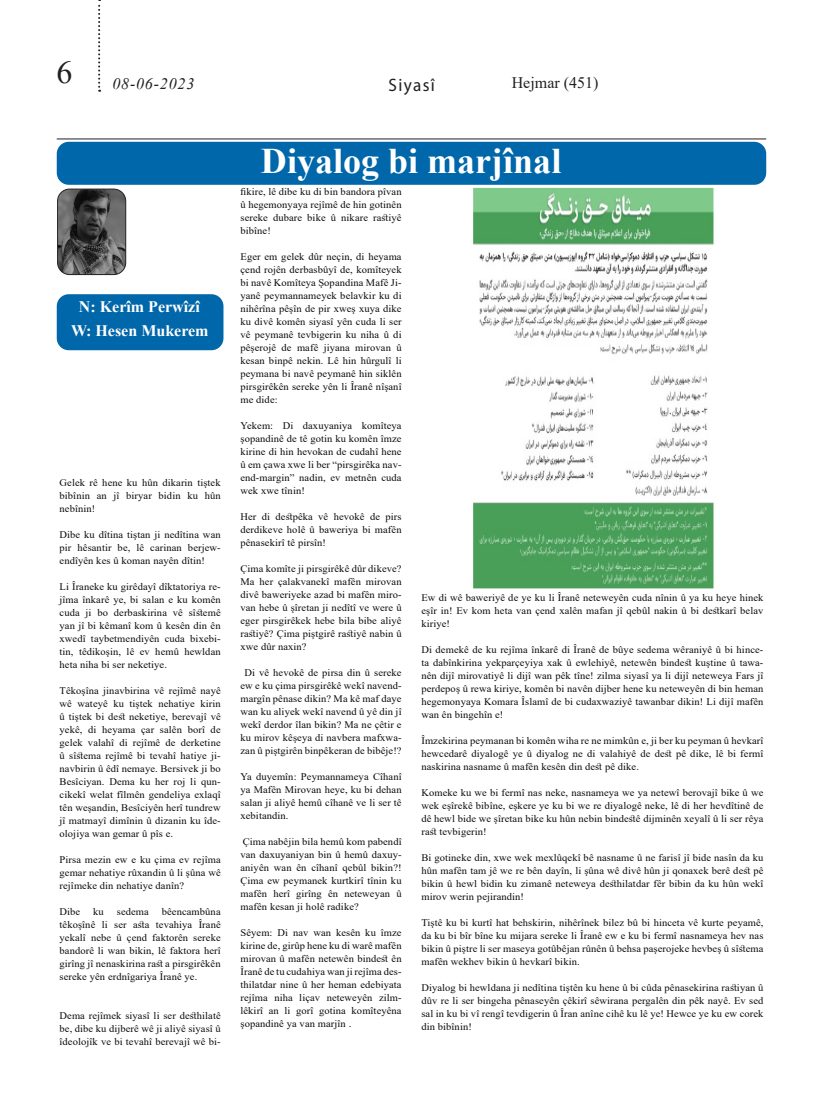
<style>
.page{position:relative;width:823px;height:1106px;background:#fff}
.page>*{position:absolute;margin:0;border:0;box-sizing:border-box;transform-origin:0 0}
.t1{font:700 36px "Times New Roman";color:#fff}
.t2{font:18px "Myriad Pro";letter-spacing:.08em;color:#231f20;scale:.95 1}
.t3{font:700 16px "Times New Roman";color:#fff}
.t4{font:italic 16px "Times New Roman";letter-spacing:.05em;color:#231f20}
.t5{font:16px "Times New Roman";color:#231f20}
.t6{font:10.1px/13px "Times New Roman";letter-spacing:.01em;color:#0b0b0e;text-align:justify;scale:1.04 1}
</style>
<div class="page">
<svg style="left:98px;top:0;width:2px;height:92px"></svg>
<hr style="left:57px;top:138px;width:708px;height:1px;background:#231f20">
<div style="left:57px;top:142px;width:708px;height:43px;background:#0067aa;border-radius:12px"></div>
<div style="left:57px;top:294px;width:166px;height:56px;background:#0067aa;border-radius:12px"></div>
<img style="left:58px;top:189px;width:68px;height:85px">
<div style="left:57px;top:189px;width:69px;height:86px;border:1px solid #231f20;border-radius:12px"></div>
<img style="left:472px;top:188px;width:242px;height:400px">
<h3 class="t4" style="left:56px;top:72px;width:139px"><sup>6</sup> 08-06-2023</h3>
<p class="t2" style="left:388px;top:74px;width:50px">Siyasî</p>
<h3 class="t5" style="left:511px;top:72px;width:88px">Hejmar (451)</h3>
<p class="t3" style="left:79px;top:295px;width:122px">N: Kerîm Perwîzî</p>
<p class="t3" style="left:71px;top:319px;width:139px">W: Hesen Mukerem</p>
<p class="t6" style="left:59px;top:476px;width:156px">Gelek rê hene ku hûn dikarin tiştek bibînin an jî biryar bidin ku hûn nebînin!</p>
<p class="t6" style="left:59px;top:528px;width:156px">Dibe ku dîtina tiştan ji nedîtina wan pir hêsantir be, lê carinan berjew&shy;endîyên kes û koman nayên dîtin!</p>
<p class="t6" style="left:59px;top:580px;width:156px">Li Îraneke ku girêdayî dîktatoriya re&shy;jîma înkarê ye, bi salan e ku komên cuda ji bo derbaskirina vê sîstemê yan jî bi kêmanî kom û kesên din ên xwedî taybetmendiyên cuda bixebi&shy;tin, têdikoşin, lê ev hemû hewldan heta niha bi ser neketiye.</p>
<p class="t6" style="left:59px;top:684px;width:156px">Têkoşîna jinavbirina vê rejîmê nayê wê wateyê ku tiştek nehatiye kirin û tiştek bi dest neketiye, berevajî vê yekê, di heyama çar salên borî de gelek valahî di rejîmê de derketine û sîstema rejîmê bi tevahî hatiye ji&shy;navbirin û êdî nemaye. Bersivek ji bo Besîciyan. Dema ku her roj li qun&shy;cikekî welat fîlmên gendeliya exlaqî tên weşandin, Besîciyên herî tundrew jî matmayî dimînin û dizanin ku îde&shy;olojiya wan gemar û pîs e.</p>
<p class="t6" style="left:59px;top:853px;width:156px">Pirsa mezin ew e ku çima ev rejîma gemar nehatiye rûxandin û li şûna wê rejîmeke din nehatiye danîn?</p>
<p class="t6" style="left:59px;top:905px;width:21px">Dibe</p>
<p class="t6" style="left:93px;top:905px;width:12px">ku</p>
<p class="t6" style="left:117px;top:905px;width:32px">sedema</p>
<p class="t6" style="left:59px;top:905px;width:156px;text-indent:102px">bêencambûna têkoşînê li ser asta tevahiya Îranê yekalî nebe û çend faktorên sereke bandorê li wan bikin, lê faktora herî girîng jî nenaskirina rast a pirsgirêkên sereke yên erdnîgariya Îranê ye.</p>
<p class="t6" style="left:59px;top:1009px;width:156px">Dema rejîmek siyasî li ser desthilatê be, dibe ku dijberê wê ji aliyê siyasî û îdeolojîk ve bi tevahî berevajî wê bi-</p>
<p class="t1" style="left:261px;top:135px;width:302px">Diyalog bi marjînal</p>
<p class="t6" style="left:240px;top:185px;width:156px">fikire, lê dibe ku di bin bandora pîvan û hegemonyaya rejîmê de hin gotinên sereke dubare bike û nikare rastiyê bibîne!</p>
<p class="t6" style="left:240px;top:250px;width:156px">Eger em gelek dûr neçin, di heyama çend rojên derbasbûyî de, komîteyek bi navê Komîteya Şopandina Mafê Ji&shy;yanê peymannameyek belavkir ku di nihêrîna pêşîn de pir xweş xuya dike ku divê komên siyasî yên cuda li ser vê peymanê tevbigerin ku niha û di pêşerojê de mafê jiyana mirovan û kesan binpê nekin. Lê hin hûrgulî li peymana bi navê peymanê hin siklên pirsgirêkên sereke yên li Îranê nîşanî me dide:</p>
<p class="t6" style="left:240px;top:419px;width:156px">Yekem: Di daxuyaniya komîteya şopandinê de tê gotin ku komên îmze kirine di hin hevokan de cudahî hene û em çawa xwe li ber “pirsgirêka nav&shy;end-margin” nadin, ev metnên cuda wek xwe tînin!</p>
<p class="t6" style="left:240px;top:510px;width:156px">Her di destpêka vê hevokê de pirs derdikeve holê û baweriya bi mafên pênasekirî tê pirsîn!</p>
<p class="t6" style="left:240px;top:562px;width:156px">Çima komîte ji pirsgirêkê dûr dikeve?<br>Ma her çalakvanekî mafên mirovan divê baweriyeke azad bi mafên miro&shy;van hebe û şîretan ji nedîtî ve were û eger pirsgirêkek hebe bila bibe aliyê rastiyê? Çima piştgirê rastiyê nabin û xwe dûr naxin?</p>
<p class="t6" style="left:240px;top:666px;width:156px;text-align:center">Di vê hevokê de pirsa din û sereke ew e ku çima pirsgirêkê wekî navend&shy;margîn pênase dikin? Ma kê maf daye wan ku aliyek wekî navend û yê din jî wekî derdor îlan bikin? Ma ne çêtir e ku mirov kêşeya di navbera mafxwa&shy;zan û piştgirên binpêkeran de bibêje!?</p>
<p class="t6" style="left:240px;top:770px;width:156px">Ya duyemîn: Peymannameya Cîhanî ya Mafên Mirovan heye, ku bi dehan salan ji aliyê hemû cîhanê ve li ser tê xebitandin.</p>
<p class="t6" style="left:240px;top:835px;width:156px">Çima nabêjin bila hemû kom pabendî van daxuyaniyan bin û hemû daxuy&shy;aniyên wan ên cîhanî qebûl bikin?!<br>Çima ew peymanek kurtkirî tînin ku mafên herî girîng ên neteweyan û mafên kesan ji holê radike?</p>
<p class="t6" style="left:240px;top:926px;width:156px">Sêyem: Di nav wan kesên ku îmze kirine de, girûp hene ku di warê mafên mirovan û mafên netewên bindest ên Îranê de tu cudahiya wan ji rejîma des&shy;thilatdar nine û her heman edebiyata rejîma niha liçav neteweyên zilm&shy;lêkirî an li gorî gotina komîteyêna şopandinê ya van marjîn .</p>
<p class="t6" style="left:421px;top:591px;width:330px">Ew di wê baweriyê de ye ku li Îranê neteweyên cuda nînin û ya ku heye hinek eşîr in! Ev kom heta van çend xalên mafan jî qebûl nakin û bi destkarî belav kiriye!</p>
<p class="t6" style="left:421px;top:643px;width:330px">Di demekê de ku rejîma înkarê di Îranê de bûye sedema wêraniyê û bi hince&shy;ta dabînkirina yekparçeyiya xak û ewlehiyê, netewên bindest kuştine û tawa&shy;nên dijî mirovatiyê li dijî wan pêk tîne! zilma siyasî ya li dijî neteweya Fars jî perdepoş û rewa kiriye, komên bi navên dijber hene ku neteweyên di bin heman hegemonyaya Komara Îslamî de bi cudaxwaziyê tawanbar dikin! Li dijî mafên wan ên bingehîn e!</p>
<p class="t6" style="left:421px;top:734px;width:330px">Îmzekirina peymanan bi komên wiha re ne mimkûn e, ji ber ku peyman û hevkarî hewcedarê diyalogê ye û diyalog ne di valahiyê de dest pê dike, lê bi fermî naskirina nasname û mafên kesên din dest pê dike.</p>
<p class="t6" style="left:421px;top:786px;width:330px">Komeke ku we bi fermî nas neke, nasnameya we ya netewî berovajî bike û we wek eşîrekê bibîne, eşkere ye ku bi we re diyalogê neke, lê di her hevdîtinê de dê hewl bide we şîretan bike ku hûn nebin bindestê dijminên xeyalî û li ser rêya rast tevbigerin!</p>
<p class="t6" style="left:421px;top:851px;width:330px">Bi gotineke din, xwe wek mexlûqekî bê nasname û ne farisî jî bide nasîn da ku hûn mafên tam jê we re bên dayîn, li şûna wê divê hûn ji qonaxek berê dest pê bikin û hewl bidin ku zimanê neteweya desthilatdar fêr bibin da ku hûn wekî mirov werin pejirandin!</p>
<p class="t6" style="left:421px;top:916px;width:330px">Tiştê ku bi kurtî hat behskirin, nihêrînek bilez bû bi hinceta vê kurte peyamê, da ku bi bîr bîne ku mijara sereke li Îranê ew e ku bi fermî nasnameya hev nas bikin û piştre li ser maseya gotûbêjan rûnên û behsa paşerojeke hevbeş û sîstema mafên wekhev bikin û hevkarî bikin.</p>
<p class="t6" style="left:421px;top:981px;width:330px">Diyalog bi hewldana ji nedîtina tiştên ku hene û bi cûda pênasekirina rastiyan û dûv re li ser bingeha pênaseyên çêkirî sêwirana pergalên din pêk nayê. Ev sed sal in ku bi vî rengî tevdigerin û Îran anîne cihê ku lê ye! Hewce ye ku ew corek din bibînin!</p>
</div>
